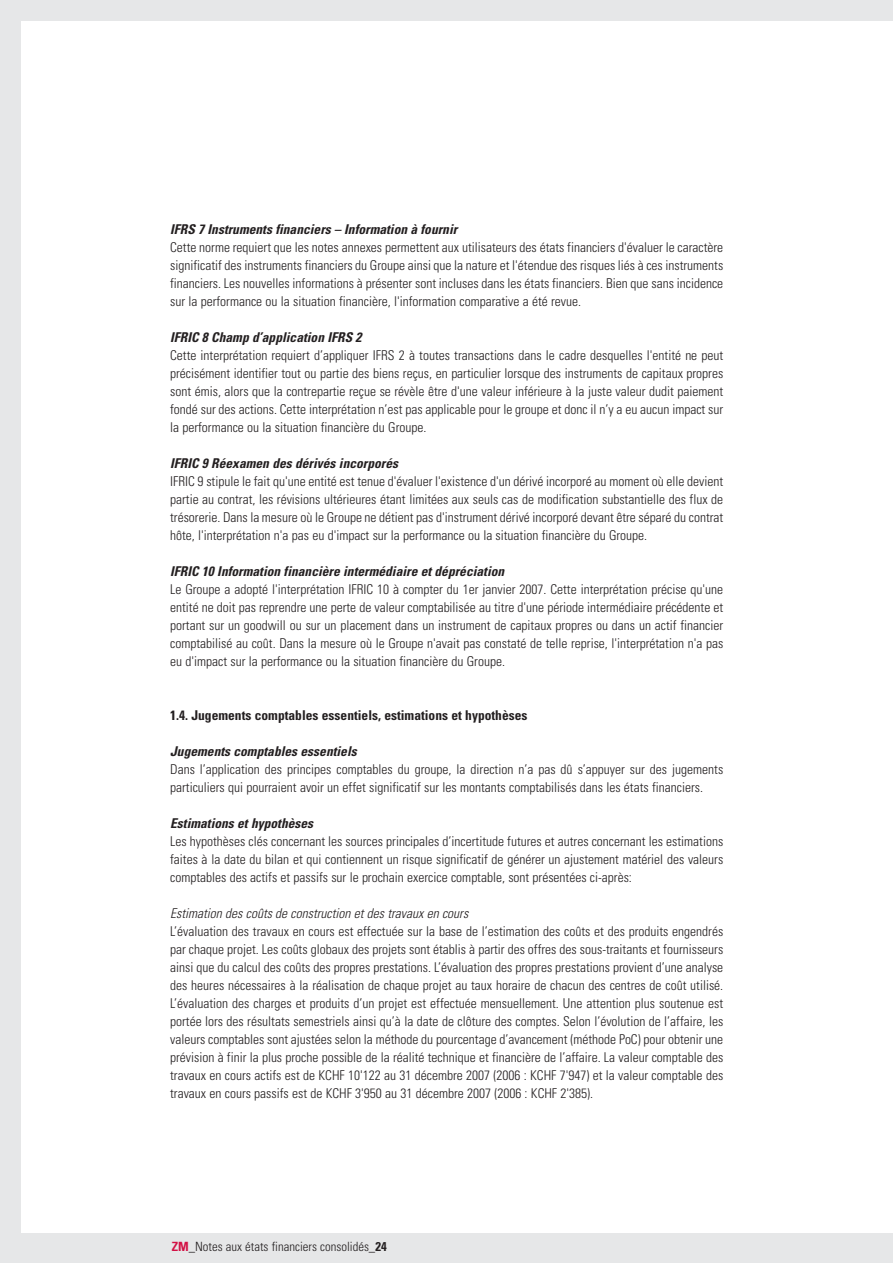
<style>
.page{position:relative;width:893px;height:1263px;background:#fff}
.page>*{position:absolute;margin:0;border:0;box-sizing:border-box;transform-origin:0 0}
.t1{font:300 condensed 13.5px/18px "Univers";color:#231f20;text-align:justify}
.t2{font:italic 700 condensed 13.5px "Univers";color:#231f20}
.t3{font:700 condensed 13.5px "Univers";color:#231f20}
.t4{font:italic 300 condensed 13.5px "Univers";color:#231f20}
.t5{font:300 condensed 12.75px "Univers";color:#231f20}
.s1{font-weight:700;color:#d31145}
.s2{font-weight:700}
</style>
<div class="page">
<div style="left:0;top:0;width:892px;height:1263px;background:#e6e7e8"></div>
<div style="left:21px;top:21px;width:871px;height:1212px;background:#fff"></div>
<p class="t2" style="left:170px;top:224px;width:291px">IFRS 7 Instruments financiers – Information à fournir</p>
<p class="t1" style="left:170px;top:240px;width:554px">Cette norme requiert que les notes annexes permettent aux utilisateurs des états financiers d'évaluer le caractère significatif des instruments financiers du Groupe ainsi que la nature et l'étendue des risques liés à ces instruments financiers. Les nouvelles informations à présenter sont incluses dans les états financiers. Bien que sans incidence sur la performance ou la situation financière, l'information comparative a été revue.</p>
<p class="t2" style="left:170px;top:332px;width:195px">IFRIC 8 Champ d’application IFRS 2</p>
<p class="t1" style="left:170px;top:348px;width:554px">Cette interprétation requiert d’appliquer IFRS 2 à toutes transactions dans le cadre desquelles l'entité ne peut précisément identifier tout ou partie des biens reçus, en particulier lorsque des instruments de capitaux propres sont émis, alors que la contrepartie reçue se révèle être d'une valeur inférieure à la juste valeur dudit paiement fondé sur des actions. Cette interprétation n’est pas applicable pour le groupe et donc il n’y a eu aucun impact sur la performance ou la situation financière du Groupe.</p>
<p class="t2" style="left:170px;top:458px;width:232px">IFRIC 9 Réexamen des dérivés incorporés</p>
<p class="t1" style="left:170px;top:474px;width:554px">IFRIC 9 stipule le fait qu'une entité est tenue d'évaluer l'existence d'un dérivé incorporé au moment où elle devient partie au contrat, les révisions ultérieures étant limitées aux seuls cas de modification substantielle des flux de trésorerie. Dans la mesure où le Groupe ne détient pas d'instrument dérivé incorporé devant être séparé du contrat hôte, l'interprétation n'a pas eu d'impact sur la performance ou la situation financière du Groupe.</p>
<p class="t2" style="left:170px;top:566px;width:338px">IFRIC 10 Information financière intermédiaire etdépréciation</p>
<p class="t1" style="left:170px;top:582px;width:554px">Le Groupe a adopté l'interprétation IFRIC 10 à compter du 1er janvier 2007. Cette interprétation précise qu'une entité ne doit pas reprendre une perte de valeur comptabilisée au titre d'une période intermédiaire précédente et portant sur un goodwill ou sur un placement dans un instrument de capitaux propres ou dans un actif financier comptabilisé au coût. Dans la mesure où le Groupe n'avait pas constaté de telle reprise, l'interprétation n'a pas eu d'impact sur la performance ou la situation financière du Groupe.</p>
<p class="t3" style="left:170px;top:710px;width:359px">1.4. Jugements comptables essentiels, estimations et hypothèses</p>
<p class="t2" style="left:170px;top:746px;width:191px">Jugements comptables essentiels</p>
<p class="t1" style="left:170px;top:762px;width:554px">Dans l’application des principes comptables du groupe, la direction n’a pas dû s’appuyer sur des jugements particuliers qui pourraient avoir un effet significatif sur les montants comptabilisés dans les états financiers.</p>
<p class="t2" style="left:170px;top:818px;width:147px">Estimations ethypothèses</p>
<p class="t1" style="left:170px;top:834px;width:554px">Les hypothèses clés concernant les sources principales d’incertitude futures et autres concernant les estimations faites à la date du bilan et qui contiennent un risque significatif de générer un ajustement matériel des valeurs comptables des actifs et passifs sur le prochain exercice comptable, sont présentées ci-après:</p>
<p class="t4" style="left:170px;top:908px;width:302px">Estimation des coûts de construction etdes travaux en cours</p>
<p class="t1" style="left:170px;top:924px;width:554px">L’évaluation des travaux en cours est effectuée sur la base de l’estimation des coûts et des produits engendrés par chaque projet. Les coûts globaux des projets sont établis à partir des offres des sous-traitants et fournisseurs ainsi que du calcul des coûts des propres prestations. L’évaluation des propres prestations provient d’une analyse des heures nécessaires à la réalisation de chaque projet au taux horaire de chacun des centres de coût utilisé.<br>L’évaluation des charges et produits d’un projet est effectuée mensuellement. Une attention plus soutenue est portée lors des résultats semestriels ainsi qu’à la date de clôture des comptes. Selon l’évolution de l’affaire, les valeurs comptables sont ajustées selon la méthode du pourcentage d’avancement (méthode PoC) pour obtenir une prévision à finir la plus proche possible de la réalité technique et financière de l’affaire. La valeur comptable des travaux en cours actifs est de KCHF 10'122 au 31 décembre 2007 (2006 : KCHF 7'947) et la valeur comptable des travaux en cours passifs est de KCHF 3'950 au 31 décembre 2007 (2006 : KCHF 2'385).</p>
<p class="t5" style="left:172px;top:1242px;width:216px"><span class="s1">ZM</span>_Notes aux états financiers consolidés_<span class="s2">24</span></p>
</div>
